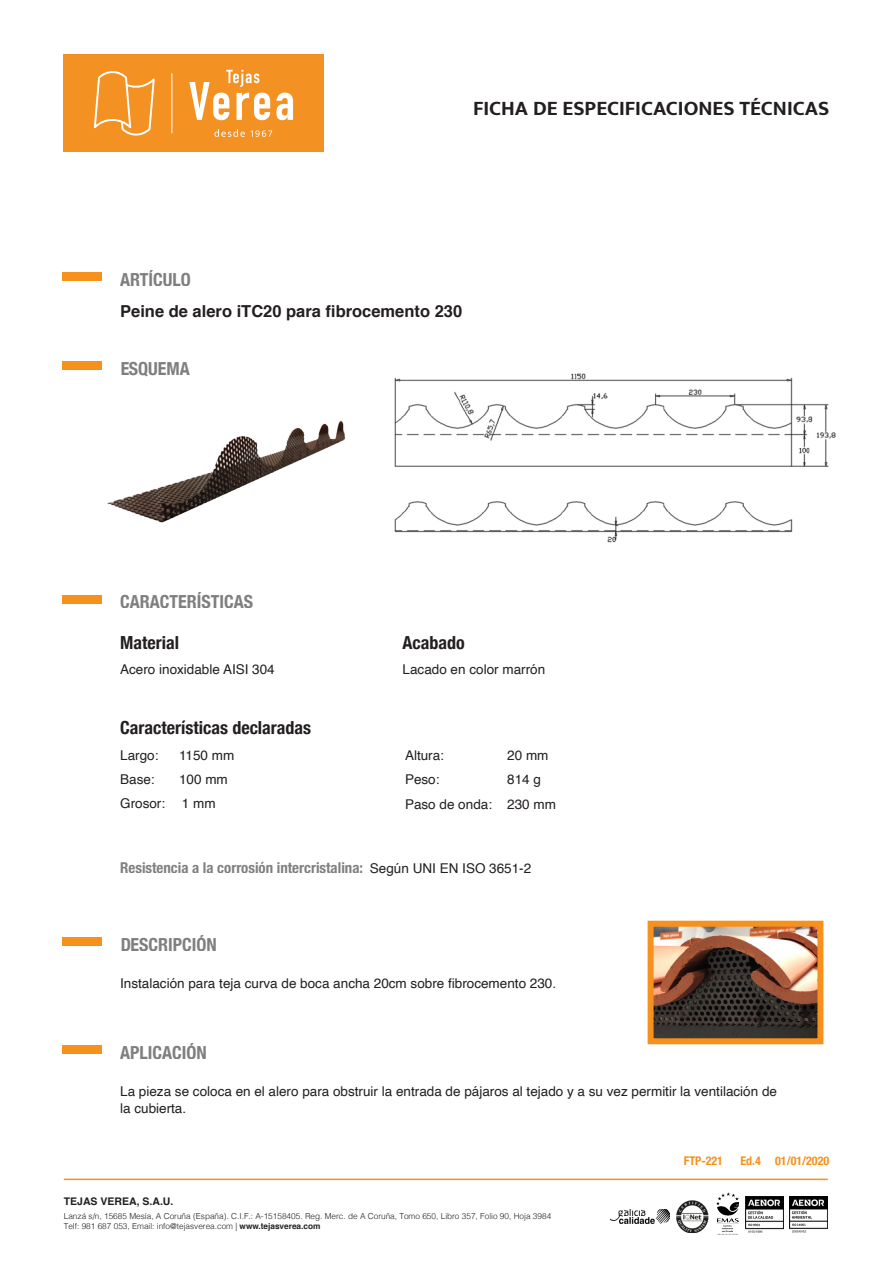
<style>
.page{position:relative;width:893px;height:1263px;background:#fff}
.page>*{position:absolute;margin:0;border:0;box-sizing:border-box;transform-origin:0 0}
.t1{font:700 21px "Mukta";color:#231f20}
.t2{font:700 condensed 18px "Helvetica Neue";color:#231f20}
.t3{font:700 16.5px "Helvetica";color:#231f20}
.t4{font:700 condensed 14.85px "Helvetica Neue";color:#231f20}
.t5{font:13.5px/16.2px "Helvetica";color:#231f20}
.t6{font:700 condensed 12px "Helvetica Neue";color:#f6911e}
.t7{font:700 10.5px "Helvetica";color:#231f20}
.t8{font:300 8.25px "Helvetica";color:#231f20}
.s1{font-family:"Helvetica";font-weight:400;font-stretch:normal;font-size:13.5px}
.s2{font-weight:700}
</style>
<div class="page">
<div style="left:62px;top:273px;width:39px;height:8px;background:#f6911e"></div>
<div style="left:62px;top:361px;width:39px;height:9px;background:#f6911e"></div>
<div style="left:62px;top:595px;width:39px;height:8px;background:#f6911e"></div>
<div style="left:62px;top:937px;width:39px;height:9px;background:#f6911e"></div>
<div style="left:62px;top:1045px;width:39px;height:9px;background:#f6911e"></div>
<img style="left:107px;top:421px;width:238px;height:102px">
<img style="left:394px;top:373px;width:442px;height:170px">
<img style="left:655px;top:928px;width:161px;height:109px">
<div style="left:648px;top:921px;width:175px;height:123px;border:6px solid #f6911e"></div>
<hr style="left:64px;top:1178px;width:764px;height:2px;background:#f6911e">
<img style="left:746px;top:1197px;width:38px;height:36px">
<img style="left:790px;top:1197px;width:38px;height:36px">
<img style="left:716px;top:1192px;width:22px;height:43px">
<img style="left:676px;top:1200px;width:32px;height:32px">
<img style="left:611px;top:1209px;width:59px;height:14px">
<div style="left:64px;top:54px;width:260px;height:97px;background:#f39123"></div>
<svg style="left:93px;top:71px;width:62px;height:65px"></svg>
<hr style="left:172px;top:73px;width:1px;height:60px;background:#fff">
<svg style="left:214px;top:129px;width:31px;height:8px"></svg>
<svg style="left:251px;top:130px;width:21px;height:7px"></svg>
<svg style="left:189px;top:70px;width:81px;height:50px"></svg>
<svg style="left:276px;top:93px;width:17px;height:27px"></svg>
<p class="t1" style="left:473px;top:95px;width:358px">FICHA DE ESPECIFICACIONES TÉCNICAS</p>
<h2 class="t2" style="left:120px;top:264px;width:72px">ARTÍCULO</h2>
<p class="t3" style="left:120px;top:297px;width:344px">Peine de alero iTC20 para fibrocemento 230</p>
<h2 class="t2" style="left:120px;top:353px;width:71px">ESQUEMA</h2>
<h2 class="t2" style="left:120px;top:586px;width:134px">CARACTERÍSTICAS</h2>
<p class="t2" style="left:120px;top:627px;width:60px">Material</p>
<p class="t2" style="left:403px;top:627px;width:64px">Acabado</p>
<p class="t5" style="left:120px;top:662px;width:156px">Acero inoxidable AISI 304</p>
<p class="t2" style="left:120px;top:713px;width:192px">Características declaradas</p>
<p class="t5" style="left:403px;top:662px;width:144px">Lacado en color marrón</p>
<p class="t5" style="left:120px;top:747px;width:40px">Largo:</p>
<p class="t5" style="left:179px;top:747px;width:57px">1150 mm</p>
<p class="t5" style="left:405px;top:747px;width:41px">Altura:</p>
<p class="t5" style="left:507px;top:747px;width:43px">20 mm</p>
<p class="t5" style="left:179px;top:771px;width:50px">100 mm</p>
<p class="t5" style="left:507px;top:771px;width:35px">814 g</p>
<p class="t5" style="left:182px;top:795px;width:35px">1 mm</p>
<p class="t5" style="left:507px;top:796px;width:50px">230 mm</p>
<p class="t5" style="left:120px;top:771px;width:36px">Base:</p>
<p class="t5" style="left:405px;top:771px;width:36px">Peso:</p>
<p class="t5" style="left:120px;top:795px;width:47px">Grosor:</p>
<p class="t5" style="left:405px;top:796px;width:89px">Paso de onda:</p>
<p class="t4" style="left:120px;top:855px;width:413px">Resistencia a la corrosión intercristalina: <span class="s1">Según UNI EN ISO 3651-2</span></p>
<h2 class="t2" style="left:120px;top:929px;width:98px">DESCRIPCIÓN</h2>
<p class="t5" style="left:120px;top:976px;width:437px">Instalación para teja curva de boca ancha 20cm sobre fibrocemento 230.</p>
<h2 class="t2" style="left:120px;top:1037px;width:88px">APLICACIÓN</h2>
<p class="t5" style="left:120px;top:1084px;width:658px">La pieza se coloca en el alero para obstruir la entrada de pájaros al tejado y a su vez permitir la ventilación de la cubierta.</p>
<p class="t7" style="left:64px;top:1193px;width:111px">TEJAS VEREA, S.A.U.</p>
<p class="t8" style="left:64px;top:1209px;width:489px">Lanzá s/n, 15685 Mesía, A Coruña (España). C.I.F.: A-15158405. Reg. Merc. de A Coruña, Tomo 650, Libro 357, Folio 90, Hoja 3984</p>
<p class="t8" style="left:64px;top:1219px;width:258px">Telf: 981 687 053, Email: info@tejasverea.com | <span class="s2">www.tejasverea.com</span></p>
<p class="t6" style="left:684px;top:1151px;width:41px">FTP-221</p>
<p class="t6" style="left:740px;top:1151px;width:90px">Ed.4 01/01/2020</p>
</div>
